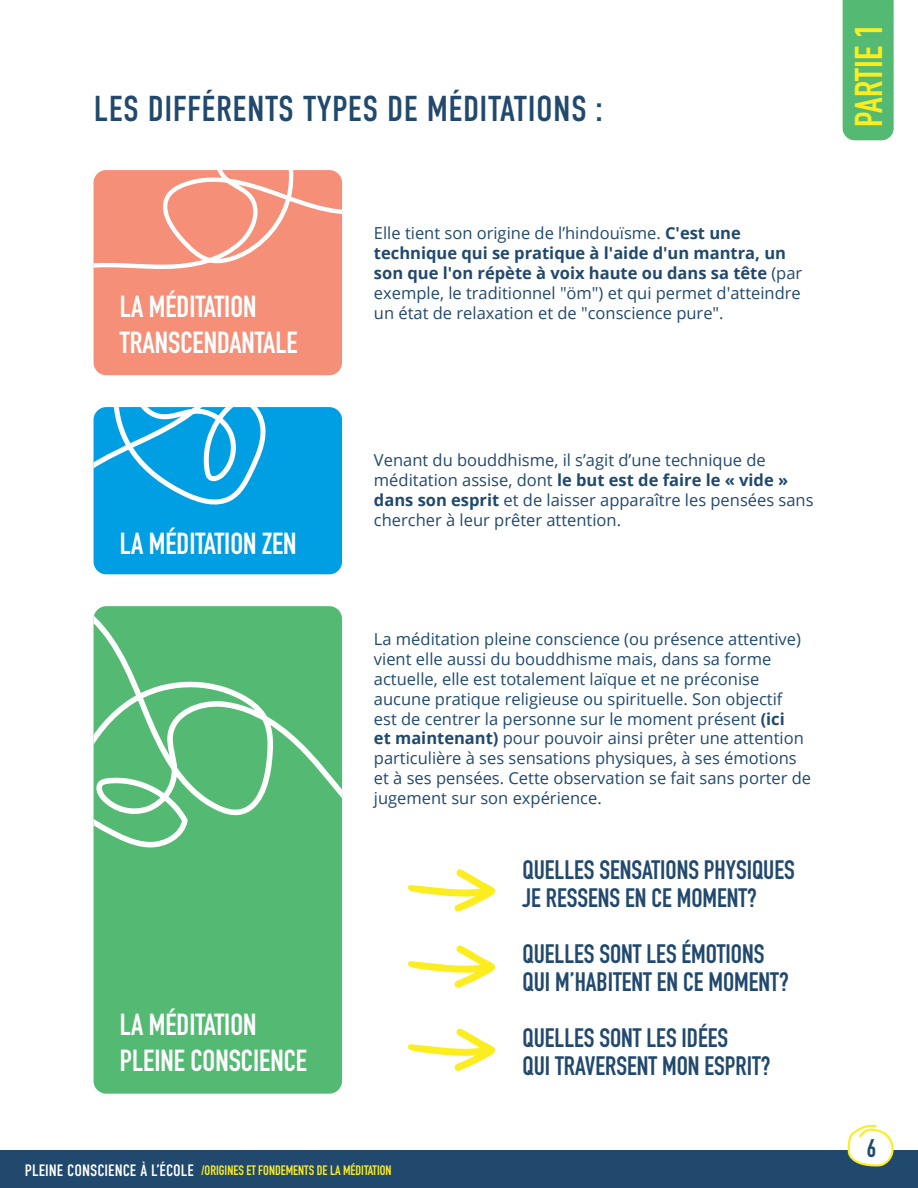
<style>
.page{position:relative;width:918px;height:1188px;background:#fff}
.page>*{position:absolute;margin:0;border:0;box-sizing:border-box;transform-origin:0 0}
.t1{font:700 38.1px "DIN Condensed";letter-spacing:.005em;color:#fced1f}
.t2{font:36px "DIN Condensed";letter-spacing:.01em;color:#21496d}
.t3{font:700 30px/36px "DIN Condensed";color:#fff}
.t4{font:700 26.25px/28px "DIN Condensed";color:#21496d}
.t5{font:700 25.05px "DIN Condensed";color:#21496d}
.t6{font:16.5px/19.8px "Open Sans";color:#21496d}
.t7{font:700 13.5px "DIN Condensed";color:#fced1f}
.s1{font-weight:700}
.s2{font-weight:400;font-size:16.5px;color:#fff}
</style>
<div class="page">
<div style="left:0;top:1150px;width:918px;height:38px;background:#21496d"></div>
<svg style="left:847px;top:1124px;width:47px;height:43px"></svg>
<div style="left:94px;top:170px;width:248px;height:205px;background:#f58f78;border-radius:13px"></div>
<svg style="left:94px;top:170px;width:248px;height:99px"></svg>
<div style="left:843px;top:0;width:51px;height:140px;background:#54ba73"></div>
<div style="left:94px;top:407px;width:248px;height:167px;background:#009ee3;border-radius:13px"></div>
<svg style="left:94px;top:407px;width:174px;height:98px"></svg>
<div style="left:94px;top:606px;width:248px;height:488px;background:#54ba73;border-radius:13px"></div>
<svg style="left:94px;top:606px;width:248px;height:242px"></svg>
<svg style="left:408px;top:869px;width:88px;height:43px"></svg>
<svg style="left:408px;top:945px;width:87px;height:43px"></svg>
<svg style="left:408px;top:1028px;width:88px;height:43px"></svg>
<h2 class="t2" style="left:94px;top:89px;width:511px">LES DIFFÉRENTS TYPES DE MÉDITATIONS :</h2>
<h3 class="t3" style="left:120px;top:288px;width:179px">LA MÉDITATION<br>TRANSCENDANTALE</h3>
<h3 class="t3" style="left:120px;top:525px;width:178px">LA MÉDITATION ZEN</h3>
<h3 class="t3" style="left:120px;top:1007px;width:189px">LA MÉDITATION<br>PLEINE CONSCIENCE</h3>
<p class="t6" style="left:374px;top:223px;width:430px">Elle tient son origine de l’hindouïsme. <span class="s1">C'est une technique qui se pratique à l'aide d'un mantra, un son que l'on répète à voix haute ou dans sa tête</span> (par exemple, le traditionnel "öm") et qui permet d'atteindre un état de relaxation et de "conscience pure".</p>
<p class="t6" style="left:374px;top:450px;width:441px">Venant du bouddhisme, il s’agit d’une technique de méditation assise, dont <span class="s1">le but est de faire le « vide » dans son esprit</span> et de laisser apparaître les pensées sans chercher à leur prêter attention.</p>
<p class="t6" style="left:374px;top:629px;width:439px">La méditation pleine conscience (ou présence attentive) vient elle aussi du bouddhisme mais, dans sa forme actuelle, elle est totalement laïque et ne préconise aucune pratique religieuse ou spirituelle. Son objectif<br>est de centrer la personne sur le moment présent <span class="s1">(ici<br>et maintenant)</span> pour pouvoir ainsi prêter une attention particulière à ses sensations physiques, à ses émotions et à ses pensées. Cette observation se fait sans porter de jugement sur son expérience.</p>
<h3 class="t4" style="left:523px;top:855px;width:274px">QUELLES SENSATIONS PHYSIQUES<br>JE RESSENS EN CE MOMENT?</h3>
<h3 class="t4" style="left:523px;top:939px;width:268px">QUELLES SONT LES ÉMOTIONS<br>QUI M’HABITENT EN CE MOMENT?</h3>
<h3 class="t4" style="left:523px;top:1024px;width:250px">QUELLES SONT LES IDÉES<br>QUI TRAVERSENT MON ESPRIT?</h3>
<p class="t7" style="left:25px;top:1161px;width:368px"><span class="s2">PLEINE CONSCIENCE À L’ÉCOLE</span> /ORIGINES ET FONDEMENTS DE LA MÉDITATION</p>
<h1 class="t1" style="left:843px;top:127px;width:105px;rotate:-90deg">PARTIE 1</h1>
<h3 class="t5" style="left:867px;top:1132px;width:11px">6</h3>
</div>
